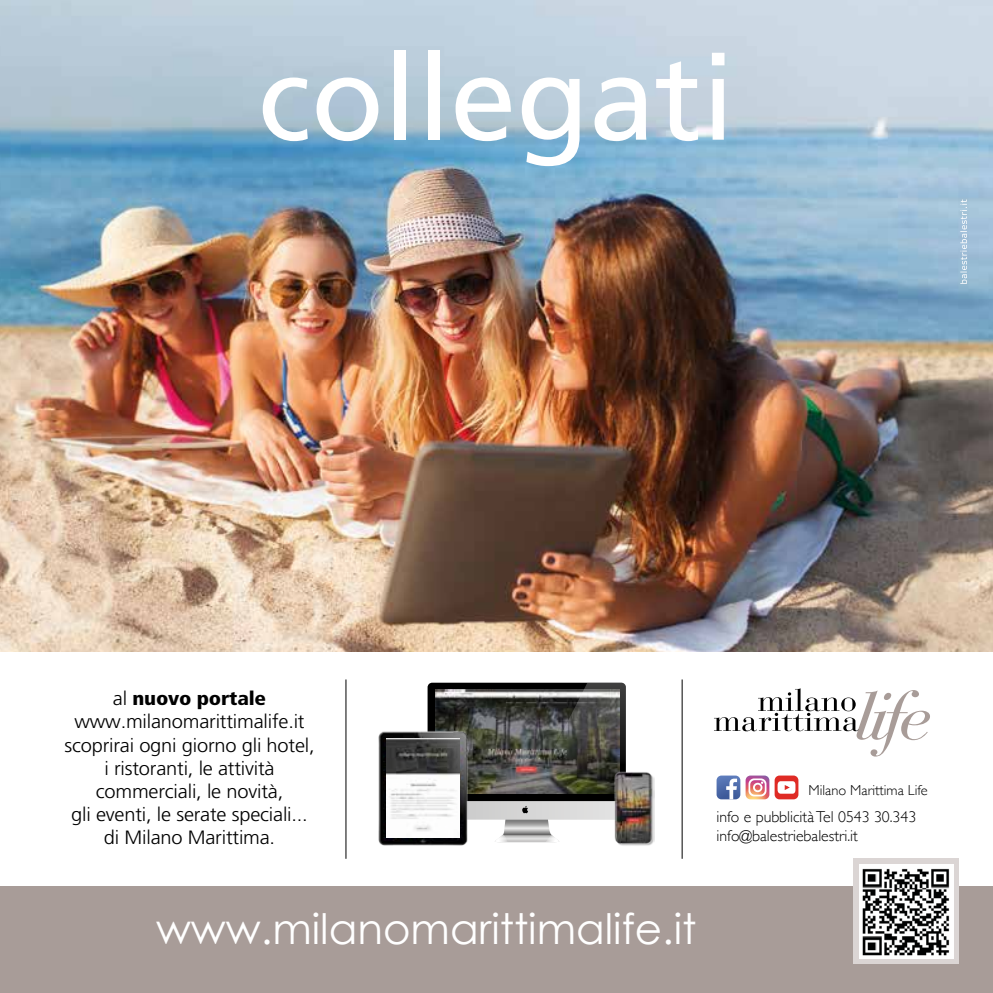
<style>
.page{position:relative;width:993px;height:993px;background:#fff}
.page>*{position:absolute;margin:0;border:0;box-sizing:border-box;transform-origin:0 0}
.t1{font:119px "Frutiger";color:#fff}
.t2{font:42px "Century Gothic";color:#fff}
.t3{font:300 19.25px/23.1px "Frutiger";letter-spacing:-.01em;color:#000;text-align:center;scale:1.04 1}
.t4{font:300 15.75px/18.9px "Gill Sans";color:#000}
.t5{font:300 14.35px "Gill Sans";color:#000}
.s1{font-weight:900;font-stretch:condensed}
</style>
<div class="page">
<img style="left:992px;top:1px;width:1px;height:990px">
<img style="left:0;top:0;width:992px;height:651px">
<div style="left:0;top:885px;width:992px;height:107px;background:#a89c98"></div>
<svg style="left:959px;top:199px;width:7px;height:85px"></svg>
<img style="left:617px;top:770px;width:37px;height:76px">
<img style="left:378px;top:731px;width:89px;height:115px">
<img style="left:387px;top:738px;width:29px;height:98px">
<svg style="left:416px;top:682px;width:209px;height:160px"></svg>
<svg style="left:716px;top:775px;width:53px;height:24px"></svg>
<div style="left:774px;top:775px;width:24px;height:24px;background:#df2b25;border-radius:5px"></div>
<svg style="left:777px;top:781px;width:18px;height:12px"></svg>
<svg style="left:714px;top:688px;width:215px;height:68px"></svg>
<hr style="left:681px;top:679px;width:1px;height:179px;background:#000">
<hr style="left:345px;top:679px;width:1px;height:179px;background:#000">
<svg style="left:853px;top:858px;width:105px;height:106px;background:#e0dbda"></svg>
<img style="left:859px;top:864px;width:93px;height:93px">
<h1 class="t1" style="left:258px;top:28px;width:478px">collegati</h1>
<p class="t3" style="left:64px;top:687px;width:242px">al <span class="s1">nuovo portale </span>www.milanomarittimalife.it scoprirai ogni giorno gli hotel, i ristoranti, le attività commerciali, le novità,<br>gli eventi, le serate speciali... di Milano Marittima.</p>
<p class="t5" style="left:808px;top:778px;width:121px">Milano Marittima Life</p>
<p class="t4" style="left:716px;top:806px;width:201px">info e pubblicitàTel 0543 30.343 info@balestriebalestri.it</p>
<h2 class="t2" style="left:156px;top:902px;width:541px">www.milanomarittimalife.it</h2>
</div>
